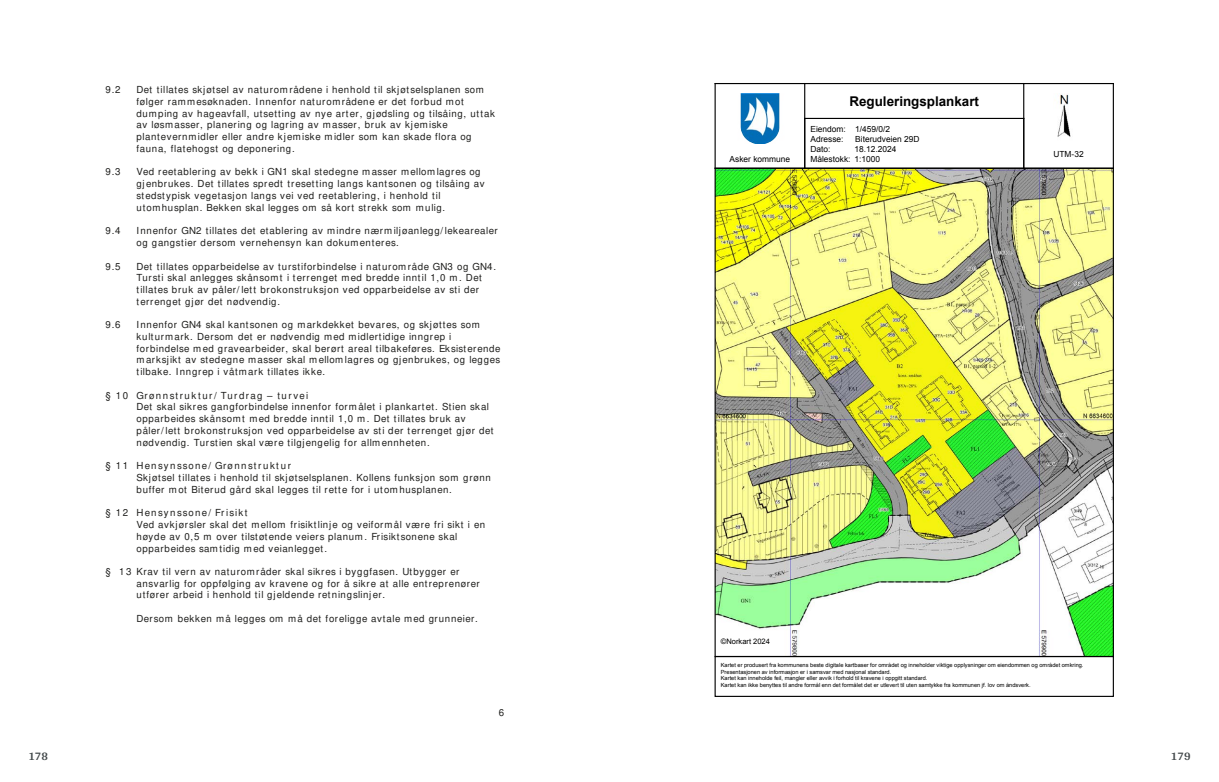
<style>
.page{position:relative;width:1219px;height:782px;background:#fff}
.page>*{position:absolute;margin:0;border:0;box-sizing:border-box;transform-origin:0 0}
.t1{font:700 13.4px "Arial";color:#000}
.t2{font:700 12px "Arya";color:#414749}
.t3{font:9.7px/11.7px "Verdana";letter-spacing:.055em;color:#1d1d1b}
.t4{font:700 9.7px "Verdana";letter-spacing:.14em;color:#1d1d1b}
.t5{font:9.7px "Arial";color:#1d1d1b}
.t6{font:8.4px "Arial";color:#000}
.t7{font:7.5px "Arial";color:#000}
.t8{font:5.7px/6.5px "Arial";color:#000}
.s1{font-weight:700}
</style>
<div class="page">
<img style="left:717px;top:170px;width:395px;height:484px">
<div style="left:720px;top:636px;width:54px;height:10px;background:#fff"></div>
<img style="left:740px;top:93px;width:40px;height:50px">
<img style="left:1057px;top:94px;width:14px;height:43px">
<div style="left:715px;top:655px;width:399px;height:41px;border:1px solid #000"></div>
<hr style="left:805px;top:83px;width:219px;height:1px;background:#000">
<hr style="left:805px;top:118px;width:219px;height:1px;background:#000">
<hr style="left:805px;top:168px;width:219px;height:1px;background:#000">
<hr style="left:715px;top:83px;width:1px;height:85px;background:#000">
<hr style="left:804px;top:83px;width:1px;height:85px;background:#000">
<hr style="left:715px;top:83px;width:90px;height:1px;background:#000">
<hr style="left:715px;top:168px;width:90px;height:1px;background:#000">
<hr style="left:1023px;top:83px;width:1px;height:85px;background:#000">
<hr style="left:1113px;top:83px;width:1px;height:85px;background:#000">
<hr style="left:1024px;top:83px;width:89px;height:1px;background:#000">
<hr style="left:1024px;top:168px;width:89px;height:1px;background:#000">
<p class="t2" style="left:28px;top:749px;width:21px">178</p>
<p class="t3" style="left:106px;top:85px;width:17px">9.2</p>
<p class="t3" style="left:137px;top:85px;width:360px">Det tillates skjøtsel av naturområdene i henhold til skjøtselsplanen som følger rammesøknaden. Innenfor naturområdene er det forbud mot dumping av hageavfall, utsetting av nye arter, gjødsling og tilsåing, uttak av løsmasser, planering og lagring av masser, bruk av kjemiske plantevernmidler eller andre kjemiske midler som kan skade flora og fauna, flatehogst og deponering.</p>
<p class="t3" style="left:106px;top:167px;width:17px">9.3</p>
<p class="t3" style="left:137px;top:167px;width:350px">Ved reetablering av bekk i GN1 skal stedegne masser mellomlagres og gjenbrukes. Det tillates spredt tresetting langs kantsonen og tilsåing av stedstypisk vegetasjon langs vei ved reetablering, i henhold til utomhusplan. Bekken skal legges om så kort strekk som mulig.</p>
<p class="t3" style="left:106px;top:226px;width:17px">9.4</p>
<p class="t3" style="left:137px;top:226px;width:363px">Innenfor GN2 tillates det etablering av mindre nærmiljøanlegg/ lekearealer og gangstier dersom vernehensyn kan dokumenteres.</p>
<p class="t3" style="left:106px;top:261px;width:17px">9.5</p>
<p class="t3" style="left:137px;top:261px;width:361px">Det tillates opparbeidelse av turstiforbindelse i naturområde GN3 og GN4.<br>Tursti skal anlegges skånsomt i terrenget med bredde inntil 1,0 m. Det tillates bruk av påler/ lett brokonstruksjon ved opparbeidelse av sti der terrenget gjør det nødvendig.</p>
<p class="t3" style="left:106px;top:319px;width:17px">9.6</p>
<p class="t3" style="left:137px;top:319px;width:366px">Innenfor GN4 skal kantsonen og markdekket bevares, og skjøttes som kulturmark. Dersom det er nødvendig med midlertidige inngrep i forbindelse med gravearbeider, skal berørt areal tilbakeføres. Eksisterende marksjikt av stedegne masser skal mellomlagres og gjenbrukes, og legges tilbake. Inngrep i våtmark tillates ikke.</p>
<p class="t4" style="left:106px;top:391px;width:204px">§ 10 Grønnstruktur/ Turdrag – turvei</p>
<p class="t3" style="left:137px;top:402px;width:358px">Det skal sikres gangforbindelse innenfor formålet i plankartet. Stien skal opparbeides skånsomt med bredde inntil 1,0 m. Det tillates bruk av påler/lett brokonstruksjon ved opparbeidelse av sti der terrenget gjør det nødvendig. Turstien skal være tilgjengelig for allmennheten.</p>
<p class="t4" style="left:106px;top:461px;width:187px">§ 11 Hensynssone/ Grønnstruktur</p>
<p class="t3" style="left:137px;top:472px;width:356px">Skjøtsel tillates i henhold til skjøtselsplanen. Kollens funksjon som grønn buffer mot Biterud gård skal legges til rette for i utomhusplanen.</p>
<p class="t4" style="left:106px;top:508px;width:143px">§ 12 Hensynssone/ Frisikt</p>
<p class="t3" style="left:137px;top:519px;width:350px">Ved avkjørsler skal det mellom frisiktlinje og veiformål være fri sikt i en høyde av 0,5 m over tilstøtende veiers planum. Frisiktsonene skal opparbeides samtidig med veianlegget.</p>
<p class="t3" style="left:137px;top:566px;width:345px;text-indent:-31px"><span class="s1">§ 13</span> Krav til vern av naturområder skal sikres i byggfasen. Utbygger er ansvarlig for oppfølging av kravene og for å sikre at alle entreprenører utfører arbeid i henhold til gjeldende retningslinjer.</p>
<p class="t3" style="left:137px;top:613px;width:343px">Dersom bekken må legges om må det foreligge avtale med grunneier.</p>
<p class="t5" style="left:499px;top:706px;width:7px">6</p>
<h1 class="t1" style="left:849px;top:92px;width:131px">Reguleringsplankart</h1>
<p class="t6" style="left:810px;top:123px;width:37px">Eiendom:</p>
<p class="t6" style="left:855px;top:123px;width:36px">1/459/0/2</p>
<p class="t6" style="left:810px;top:133px;width:35px">Adresse:</p>
<p class="t6" style="left:855px;top:133px;width:66px">Biterudveien 29D</p>
<p class="t6" style="left:810px;top:143px;width:22px">Dato:</p>
<p class="t6" style="left:854px;top:143px;width:43px">18.12.2024</p>
<p class="t6" style="left:810px;top:153px;width:42px">Målestokk:</p>
<p class="t6" style="left:730px;top:153px;width:62px">Asker kommune</p>
<p class="t6" style="left:854px;top:153px;width:27px">1:1000</p>
<p class="t6" style="left:1053px;top:148px;width:32px">UTM-32</p>
<p class="t7" style="left:721px;top:636px;width:51px">©Norkart 2024</p>
<p class="t8" style="left:721px;top:661px;width:364px">Kartet er produsert fra kommunens beste digitale kartbaser for området og inneholder viktige opplysninger om eiendommen og området omkring.<br>Presentasjonen av informasjon er i samsvar med nasjonal standard.<br>Kartet kan inneholde feil, mangler eller avvik i forhold til kravene i oppgitt standard.<br>Kartet kan ikke benyttes til andre formål enn det formålet det er utlevert til uten samtykke fra kommunen jf. lov om åndsverk.</p>
<p class="t2" style="left:1171px;top:749px;width:21px">179</p>
</div>
